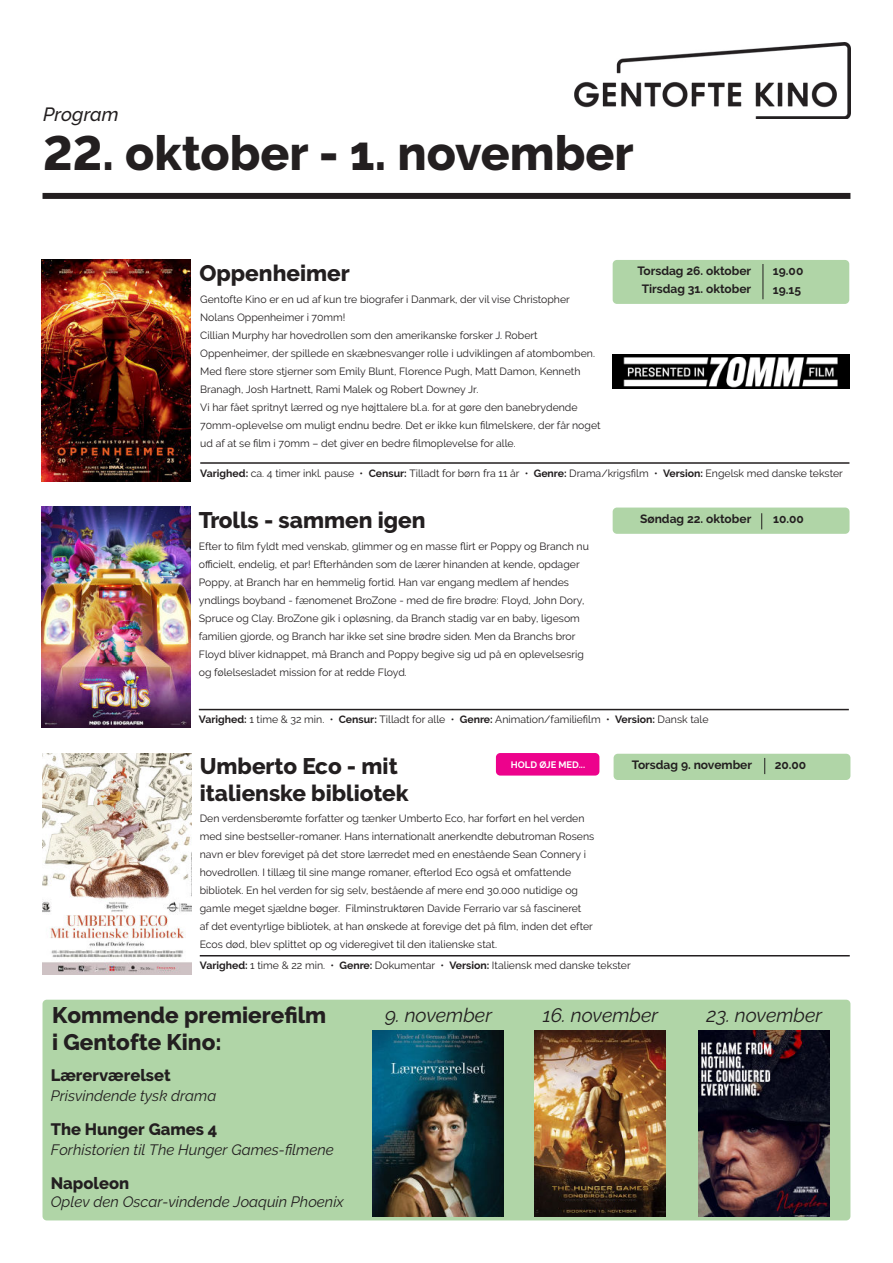
<style>
.page{position:relative;width:893px;height:1263px;background:#fff}
.page>*{position:absolute;margin:0;border:0;box-sizing:border-box;transform-origin:0 0}
.t1{font:800 48px "Raleway";color:#231f20}
.t2{font:800 22.5px/27px "Raleway";color:#231f20}
.t3{font:italic 19.5px "Raleway";color:#231f20}
.t4{font:italic 500 19.05px "Raleway";color:#231f20}
.t5{font:800 16.5px "Raleway";color:#231f20}
.t6{font:italic 15px "Raleway";color:#231f20}
.t7{font:700 12px/18.3px "Raleway";color:#231f20}
.t8{font:10.5px/18px "Raleway";color:#231f20}
.t9{font:700 9.3px "Raleway";color:#fff}
.s1{font-weight:700}
</style>
<div class="page">
<img style="left:574px;top:43px;width:276px;height:76px">
<div style="left:43px;top:193px;width:807px;height:6px;background:#231f20"></div>
<img style="left:42px;top:507px;width:149px;height:221px">
<hr style="left:199px;top:709px;width:650px;height:1px;background:#231f20">
<div style="left:613px;top:507px;width:236px;height:27px;background:#b0d5a7;border-radius:4px"></div>
<svg style="left:761px;top:513px;width:1px;height:16px"></svg>
<img style="left:42px;top:260px;width:149px;height:221px">
<hr style="left:200px;top:462px;width:649px;height:2px;background:#231f20">
<div style="left:613px;top:260px;width:236px;height:44px;background:#b0d5a7;border-radius:4px"></div>
<hr style="left:763px;top:264px;width:1px;height:35px;background:#231f20">
<img style="left:613px;top:354px;width:236px;height:34px">
<img style="left:43px;top:753px;width:149px;height:221px">
<hr style="left:200px;top:955px;width:650px;height:1px;background:#231f20">
<div style="left:614px;top:754px;width:236px;height:26px;background:#b0d5a7;border-radius:4px"></div>
<div style="left:496px;top:753px;width:103px;height:22px;background:#ed028c;border-radius:4px"></div>
<div style="left:43px;top:1000px;width:807px;height:220px;background:#b0d5a7;border-radius:4px"></div>
<img style="left:699px;top:1031px;width:131px;height:185px">
<img style="left:373px;top:1031px;width:131px;height:185px">
<img style="left:535px;top:1031px;width:131px;height:185px">
<svg style="left:764px;top:758px;width:1px;height:16px"></svg>
<h3 class="t4" style="left:43px;top:107px;width:77px">Program</h3>
<h1 class="t1" style="left:43px;top:126px;width:592px">22. oktober - 1. november</h1>
<h2 class="t2" style="left:199px;top:260px;width:152px">Oppenheimer</h2>
<p class="t7" style="left:637px;top:263px;width:115px;text-align:center">Torsdag 26. oktober<br>Tirsdag 31. oktober</p>
<p class="t7" style="left:773px;top:263px;width:32px">19.00<br>19.15</p>
<p class="t8" style="left:200px;top:291px;width:402px">Gentofte Kino er en ud af kun tre biografer i Danmark, der vil vise Christopher Nolans Oppenheimer i 70mm!<br>Cillian Murphy har hovedrollen som den amerikanske forsker J. Robert Oppenheimer, der spillede en skæbnesvanger rolle i udviklingen af atombomben.<br>Med flere store stjerner som Emily Blunt, Florence Pugh, Matt Damon, Kenneth Branagh, Josh Hartnett, Rami Malek og Robert Downey Jr.<br>Vi har fået spritnyt lærred og nye højttalere bl.a. for at gøre den banebrydende 70mm-oplevelse om muligt endnu bedre. Det er ikke kun filmelskere, der får noget ud af at se film i 70mm – det giver en bedre filmoplevelse for alle.</p>
<p class="t8" style="left:200px;top:464px;width:644px"><span class="s1">Varighed:</span> ca. 4 timer inkl. pause • <span class="s1">Censur:</span> Tilladt for børn fra 11 år • <span class="s1">Genre:</span> Drama/krigsfilm • <span class="s1">Version:</span> Engelsk med danske tekster</p>
<h2 class="t2" style="left:199px;top:507px;width:228px">Trolls - sammen igen</h2>
<p class="t7" style="left:640px;top:511px;width:113px">Søndag 22. oktober</p>
<p class="t7" style="left:773px;top:511px;width:32px">10.00</p>
<p class="t8" style="left:199px;top:537px;width:392px">Efter to film fyldt med venskab, glimmer og en masse flirt er Poppy og Branch nu officielt, endelig, et par! Efterhånden som de lærer hinanden at kende, opdager Poppy, at Branch har en hemmelig fortid. Han var engang medlem af hendes yndlings boyband - fænomenet BroZone - med de fire brødre: Floyd, John Dory, Spruce og Clay. BroZone gik i opløsning, da Branch stadig var en baby, ligesom familien gjorde, og Branch har ikke set sine brødre siden. Men da Branchs bror Floyd bliver kidnappet, må Branch and Poppy begive sig ud på en oplevelsesrig og følelsesladet mission for at redde Floyd.</p>
<p class="t8" style="left:199px;top:711px;width:511px"><span class="s1">Varighed:</span> 1 time &amp; 32 min. • <span class="s1">Censur:</span> Tilladt for alle • <span class="s1">Genre:</span> Animation/familiefilm • <span class="s1">Version:</span> Dansk tale</p>
<h2 class="t2" style="left:200px;top:753px;width:210px">Umberto Eco - mit italienske bibliotek</h2>
<p class="t9" style="left:511px;top:761px;width:76px">HOLD ØJE MED...</p>
<p class="t7" style="left:632px;top:757px;width:122px">Torsdag 9. november</p>
<p class="t8" style="left:200px;top:810px;width:396px">Den verdensberømte forfatter og tænker Umberto Eco, har forført en hel verden med sine bestseller-romaner. Hans internationalt anerkendte debutroman Rosens navn er blev foreviget på det store lærredet med en enestående Sean Connery i hovedrollen. I tillæg til sine mange romaner, efterlod Eco også et omfattende bibliotek. En hel verden for sig selv, bestående af mere end 30.000 nutidige og gamle meget sjældne bøger. Filminstruktøren Davide Ferrario var så fascineret<br>af det eventyrlige bibliotek, at han ønskede at forevige det på film, inden det efter Ecos død, blev splittet op og videregivet til den italienske stat.</p>
<p class="t8" style="left:200px;top:958px;width:432px"><span class="s1">Varighed:</span> 1 time &amp; 22 min. • <span class="s1">Genre:</span> Dokumentar • <span class="s1">Version:</span> Italiensk med danske tekster</p>
<p class="t7" style="left:775px;top:757px;width:33px">20.00</p>
<h2 class="t2" style="left:52px;top:1002px;width:276px">Kommende premierefilm i Gentofte Kino:</h2>
<h3 class="t3" style="left:543px;top:1008px;width:117px">16. november</h3>
<h3 class="t3" style="left:707px;top:1008px;width:117px">23. november</h3>
<h3 class="t5" style="left:51px;top:1066px;width:121px">Lærerværelset</h3>
<h3 class="t6" style="left:51px;top:1090px;width:167px">Prisvindende tysk drama</h3>
<h3 class="t5" style="left:51px;top:1120px;width:168px">The Hunger Games 4</h3>
<h3 class="t6" style="left:51px;top:1141px;width:285px">Forhistorien til The Hunger Games-filmene</h3>
<h3 class="t5" style="left:51px;top:1174px;width:80px">Napoleon</h3>
<h3 class="t6" style="left:51px;top:1196px;width:294px">Oplev den Oscar-vindende Joaquin Phoenix</h3>
<h3 class="t3" style="left:385px;top:1008px;width:109px">9. november</h3>
</div>
